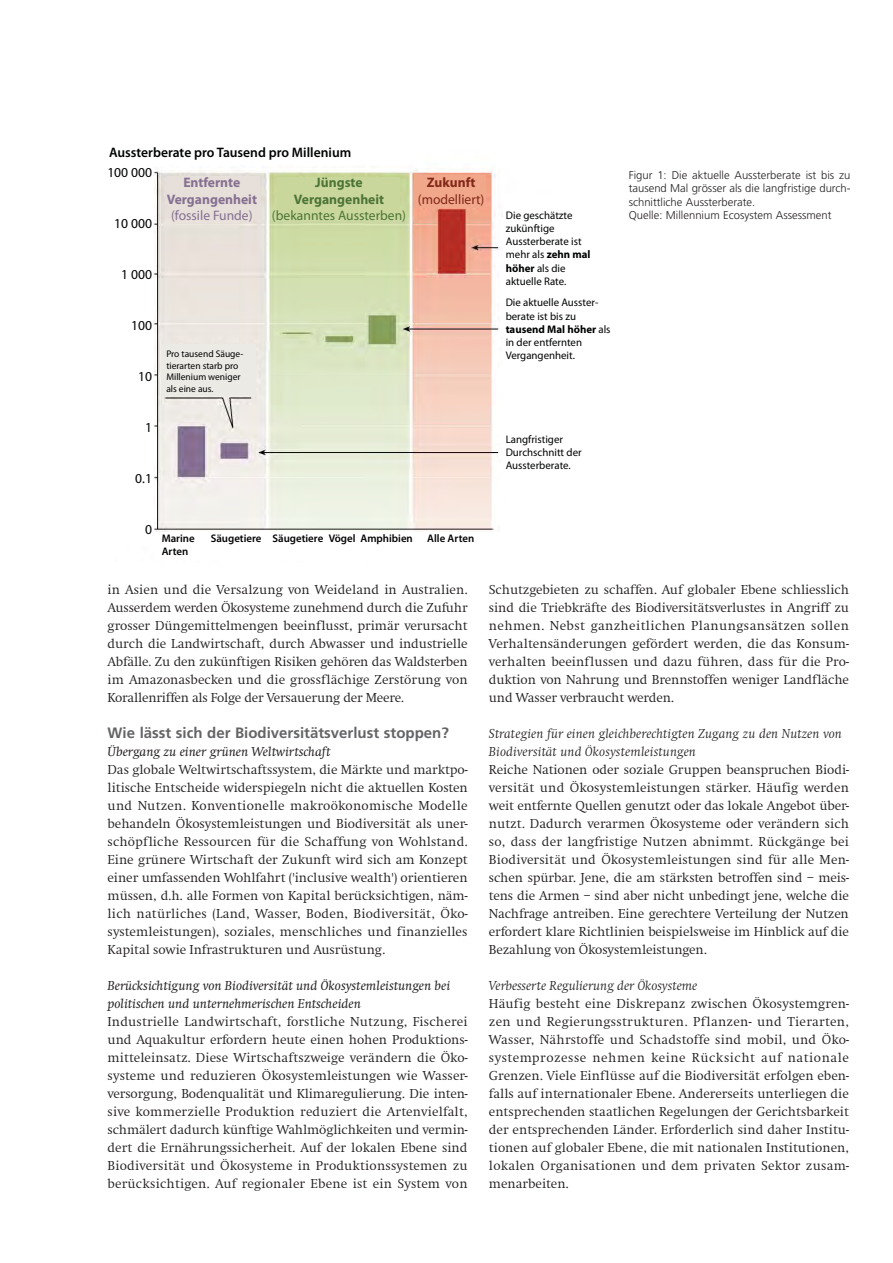
<style>
.page{position:relative;width:893px;height:1263px;background:#fff}
.page>*{position:absolute;margin:0;border:0;box-sizing:border-box;transform-origin:0 0}
.t1{font:700 15px "Frutiger";color:#636466}
.t2{font:600 13.8px/30.3px "Myriad Pro";color:#010202}
.t3{font:13.8px/16.5px "Myriad Pro";color:#4d7536;text-align:center}
.t4{font:13.8px/16.5px "Myriad Pro";color:#867091;text-align:center}
.t5{font:13.8px "Myriad Pro";color:#010202}
.t6{font:13.8px/16.5px "Myriad Pro";color:#81281b;text-align:center}
.t7{font:300 13.5px/18px "Swift";color:#231f20}
.t8{font:300 11.25px/13.5px "Frutiger";color:#231f20}
.t9{font:10.95px/13.2px "Myriad Pro";color:#010202}
.t10{font:600 10.95px "Myriad Pro";color:#010202}
.t11{font:9.6px/11.6px "Myriad Pro";color:#010202}
.s1{font-weight:700;color:#867091}
.s2{font-weight:700}
.s3{font-weight:400;font-style:italic}
.s4{font-style:italic}
</style>
<div class="page">
<img style="left:153px;top:166px;width:348px;height:366px">
<div style="left:167px;top:176px;width:93px;height:42px;background:#e6dfda"></div>
<div style="left:277px;top:177px;width:123px;height:42px;background:#c9d79d"></div>
<div style="left:414px;top:175px;width:72px;height:32px;background:#f1a78a"></div>
<div style="left:162px;top:344px;width:94px;height:52px;background:#eceae5"></div>
<p class="t2" style="left:183px;top:138px;width:169px;text-indent:-74px">Aussterberate pro Tausend pro Millenium<br><span class="s1">Entfernte</span></p>
<p class="t4" style="left:167px;top:192px;width:92px"><span class="s2">Vergangenheit </span>(fossile Funde)</p>
<p class="t5" style="left:107px;top:168px;width:46px">100 000</p>
<p class="t3" style="left:272px;top:176px;width:136px"><span class="s2">Jüngste<br>Vergangenheit </span>(bekanntes Aussterben)</p>
<p class="t6" style="left:418px;top:176px;width:68px"><span class="s2">Zukunft </span>(modelliert)</p>
<p class="t5" style="left:114px;top:218px;width:39px">10 000</p>
<p class="t5" style="left:121px;top:269px;width:32px">1 000</p>
<p class="t5" style="left:131px;top:320px;width:22px">100</p>
<p class="t5" style="left:138px;top:371px;width:15px">10</p>
<p class="t5" style="left:145px;top:422px;width:8px">1</p>
<p class="t11" style="left:166px;top:349px;width:79px">Pro tausend Säuge&shy;tierarten starb pro<br>Millenium weniger als eine aus.</p>
<p class="t5" style="left:135px;top:473px;width:18px">0.1</p>
<p class="t5" style="left:145px;top:524px;width:8px">0</p>
<p class="t10" style="left:162px;top:534px;width:34px">Marine</p>
<p class="t10" style="left:211px;top:534px;width:204px">Säugetiere Säugetiere Vögel Amphibien</p>
<p class="t10" style="left:427px;top:534px;width:48px">Alle Arten</p>
<p class="t10" style="left:162px;top:547px;width:28px">Arten</p>
<p class="t9" style="left:506px;top:210px;width:86px">Die geschätzte zukünftige<br>Aussterberate ist mehr als <span class="s2">zehn mal höher</span> als die aktuelle Rate.</p>
<p class="t9" style="left:506px;top:297px;width:106px">Die aktuelle Ausster&shy;berate ist bis zu <span class="s2">tausend Mal höher</span> als in der entfernten<br>Vergangenheit.</p>
<p class="t8" style="left:629px;top:169px;width:223px">Figur 1: Die aktuelle Aussterberate ist bis zu tausend Mal grösser als die langfristige durch&shy;schnittliche Aussterberate.<br>Quelle: Millennium Ecosystem Assessment</p>
<p class="t9" style="left:506px;top:434px;width:78px">Langfristiger<br>Durchschnitt der<br>Aussterberate.</p>
<p class="t7" style="left:108px;top:582px;width:362px;text-align:justify">in Asien und die Versalzung von Weideland in Australien.<br>Ausserdem werden Ökosysteme zunehmend durch die Zufuhr grosser Düngemittelmengen beeinflusst, primär verursacht durch die Landwirtschaft, durch Abwasser und industrielle Abfälle. Zu den zukünftigen Risiken gehören das Waldsterben im Amazonasbecken und die grossflächige Zerstörung von Korallenriffen als Folge der Versauerung der Meere.</p>
<p class="t1" style="left:108px;top:727px;width:343px">Wie lässt sich der Biodiversitätsverlust stoppen?</p>
<p class="t7" style="left:108px;top:744px;width:362px"><span class="s3">Übergang zu einer grünen Weltwirtschaft<br></span>Das globale Weltwirtschaftssystem, die Märkte und marktpo&shy;litische Entscheide widerspiegeln nicht die aktuellen Kosten und Nutzen. Konventionelle makroökonomische Modelle behandeln Ökosystemleistungen und Biodiversität als uner&shy;schöpfliche Ressourcen für die Schaffung von Wohlstand.<br>Eine grünere Wirtschaft der Zukunft wird sich am Konzept einer umfassenden Wohlfahrt ('inclusive wealth') orientieren müssen, d.h. alle Formen von Kapital berücksichtigen, näm&shy;lich natürliches (Land, Wasser, Boden, Biodiversität, Öko&shy;system leistungen), soziales, menschliches und finanzielles Kapital sowie Infrastrukturen und Ausrüstung.</p>
<p class="t7" style="left:108px;top:978px;width:362px"><span class="s3">Berücksichtigung von Biodiversität und Ökosystemleistungen bei politischen und unternehmerischen Entscheiden<br></span>Industrielle Landwirtschaft, forstliche Nutzung, Fischerei und Aquakultur erfordern heute einen hohen Produktions&shy;mittel einsatz. Diese Wirtschaftszweige verändern die Öko&shy;systeme und reduzieren Ökosystemleistungen wie Wasser&shy;versorgung, Bodenqualität und Klimaregulierung. Die inten&shy;sive kommerzielle Produktion reduziert die Artenvielfalt, schmälert dadurch künftige Wahlmöglich keiten und vermin&shy;dert die Ernährungs sicherheit. Auf der lokalen Ebene sind Biodiversität und Öko systeme in Produktionssystemen zu berücksichtigen. Auf regionaler Ebene ist ein System von</p>
<p class="t7" style="left:489px;top:582px;width:362px;text-align:justify">Schutzgebieten zu schaffen. Auf globaler Ebene schliesslich sind die Triebkräfte des Bio diversitätsverlustes in Angriff zu nehmen. Nebst ganzheitlichen Planungsansätzen sollen Verhaltensänderungen gefördert werden, die das Konsum&shy;verhalten beeinflussen und dazu führen, dass für die Pro&shy;duktion von Nahrung und Brenn stoffen weniger Land fläche und Wasser verbraucht werden.</p>
<p class="t7" style="left:489px;top:726px;width:362px"><span class="s4">Strategien für einen gleichberechtigten Zugang zu den Nutzen von Biodiversität und Ökosystemleistungen<br></span>Reiche Nationen oder soziale Gruppen beanspruchen Bio di&shy;ver sität und Ökosystemleistungen stärker. Häufig werden weit entfernte Quellen genutzt oder das lokale Angebot über&shy;nutzt. Dadurch verarmen Ökosysteme oder verändern sich so, dass der langfristige Nutzen abnimmt. Rückgänge bei Biodiver si tät und Ökosystemleistungen sind für alle Men&shy;schen spürbar. Jene, die am stärksten betroffen sind – meis&shy;tens die Armen – sind aber nicht unbedingt jene, welche die Nachfrage antreiben. Eine gerechtere Verteilung der Nutzen erfordert klare Richtlinien beispielsweise im Hinblick auf die Bezahlung von Ökosystemleistungen.</p>
<p class="t7" style="left:489px;top:978px;width:362px"><span class="s4">Verbesserte Regulierung der Ökosysteme<br></span>Häufig besteht eine Diskrepanz zwischen Ökosystem gren&shy;zen und Regierungsstrukturen. Pflanzen- und Tier arten, Wasser, Nährstoffe und Schadstoffe sind mobil, und Öko&shy;system prozesse nehmen keine Rücksicht auf nationale Grenzen. Viele Einflüsse auf die Biodiversität erfolgen eben&shy;falls auf internationaler Ebene. Andererseits unterliegen die entsprechenden staatlichen Regelungen der Gerichtsbarkeit der entsprechenden Länder. Erforderlich sind daher Institu&shy;tionen auf globaler Ebene, die mit nationalen Institutionen, lokalen Organisationen und dem privaten Sektor zusam&shy;menarbeiten.</p>
</div>
